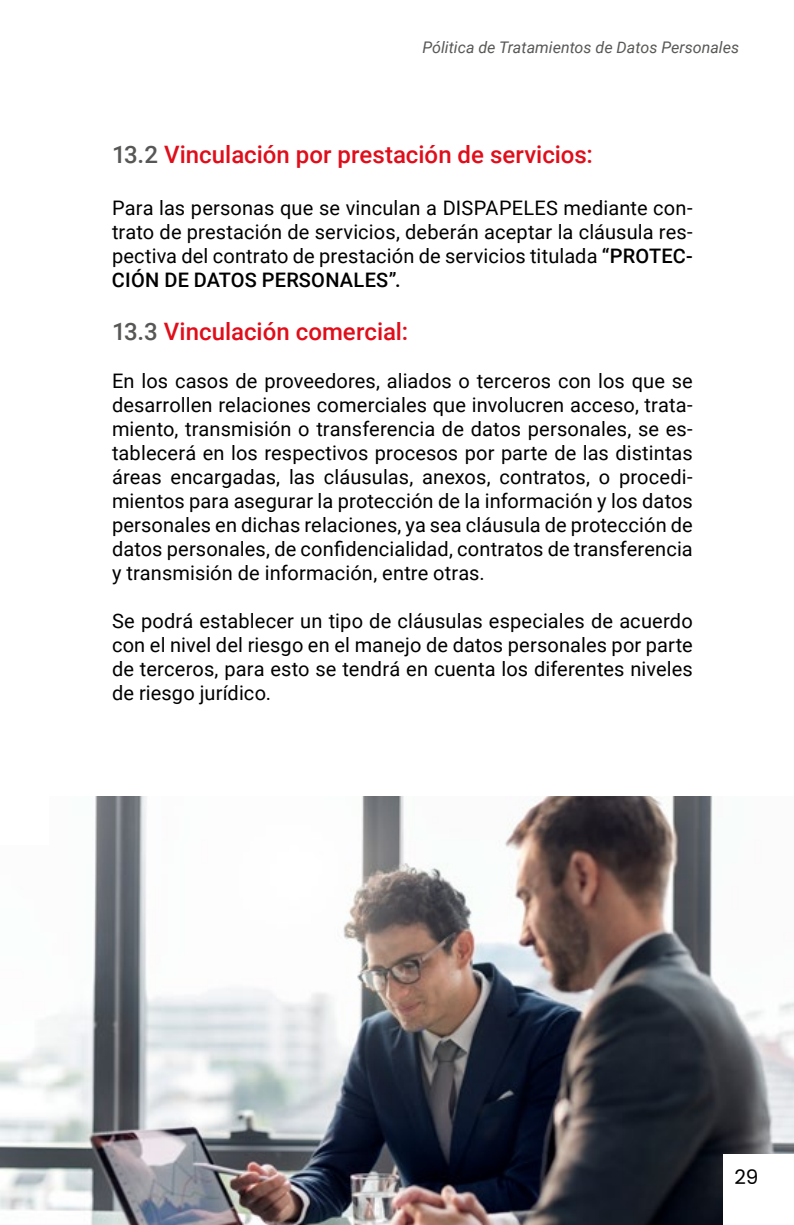
<style>
.page{position:relative;width:794px;height:1225px;background:#fff}
.page>*{position:absolute;margin:0;border:0;box-sizing:border-box;transform-origin:0 0}
.t1{font:500 24px "Roboto";color:#e00d1a}
.t2{font:20px/24px "Roboto";letter-spacing:.005em;color:#000;text-align:justify}
.t3{font:20px "Poppins";color:#000}
.t4{font:italic 16px "Roboto";color:#585856}
.s1{color:#575756}
.s2{font-weight:500}
</style>
<div class="page">
<img style="left:0;top:797px;width:794px;height:428px">
<div style="left:0;top:795px;width:48px;height:49px;background:#fff"></div>
<div style="left:723px;top:1154px;width:71px;height:71px;background:#fff"></div>
<p class="t4" style="left:422px;top:36px;width:318px">Pólitica de Tratamientos de Datos Personales</p>
<p class="t1" style="left:112px;top:137px;width:482px"><span class="s1">13.2</span> Vinculación por prestación de servicios:</p>
<p class="t2" style="left:112px;top:196px;width:582px">Para las personas que se vinculan a DISPAPELES mediante con&shy;trato de prestación de servicios, deberán aceptar la cláusula res&shy;pectiva del contrato de prestación de servicios titulada <span class="s2">“PROTEC-CIÓN DE DATOS PERSONALES”.</span></p>
<p class="t1" style="left:112px;top:315px;width:297px"><span class="s1">13.3</span> Vinculación comercial:</p>
<p class="t2" style="left:112px;top:368px;width:582px">En los casos de proveedores, aliados o terceros con los que se desarrollen relaciones comerciales que involucren acceso, trata&shy;miento, transmisión o transferencia de datos personales, se es&shy;tablecerá en los respectivos procesos por parte de las distintas áreas encargadas, las cláusulas, anexos, contratos, o procedi&shy;mientos para asegurar la protección de la información y los datos personales en dichas relaciones, ya sea cláusula de protección de datos personales, de confidencialidad, contratos de transferencia y transmisión de información, entre otras.</p>
<p class="t2" style="left:112px;top:608px;width:582px">Se podrá establecer un tipo de cláusulas especiales de acuerdo con el nivel del riesgo en el manejo de datos personales por parte de terceros, para esto se tendrá en cuenta los diferentes niveles de riesgo jurídico.</p>
<p class="t3" style="left:734px;top:1165px;width:26px">29</p>
</div>
